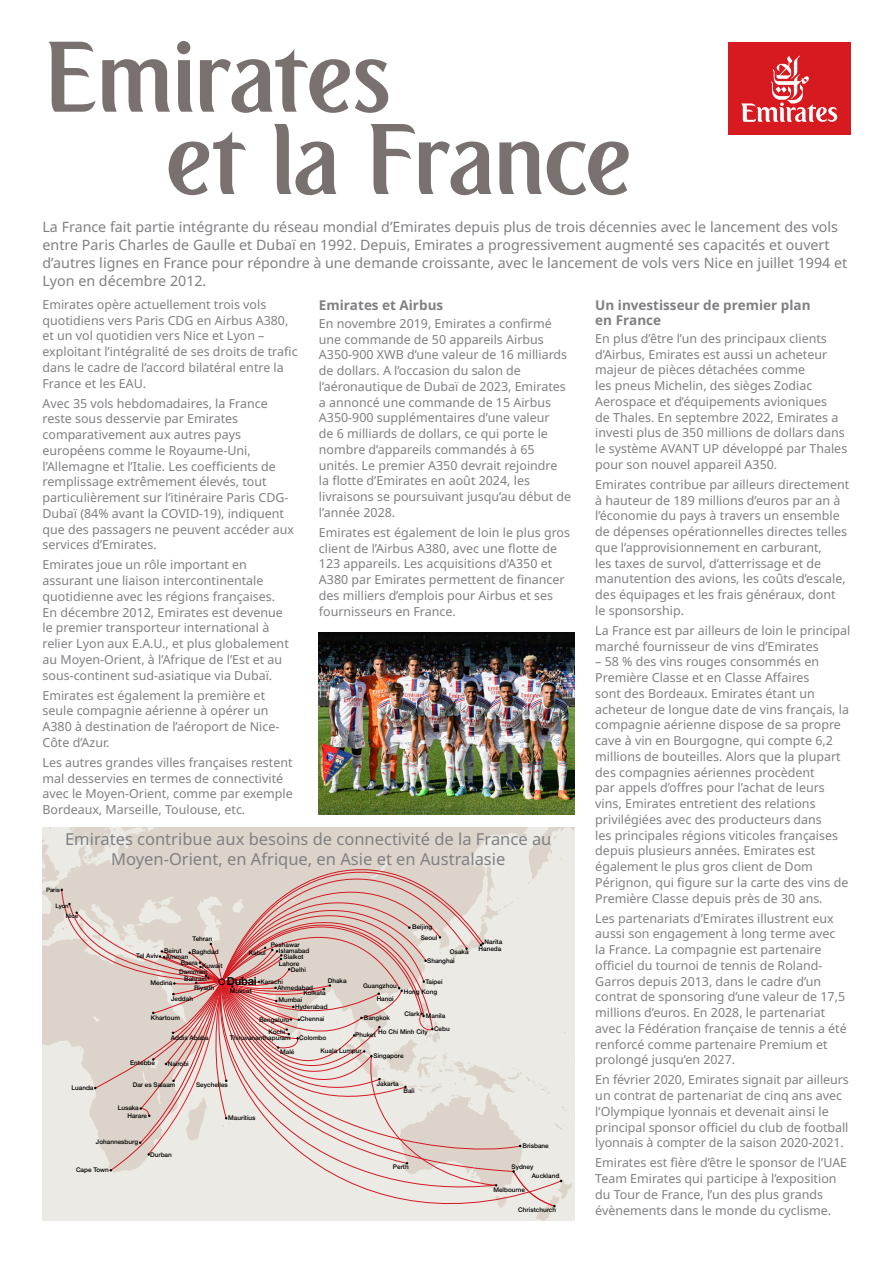
<style>
.page{position:relative;width:893px;height:1263px;background:#fff}
.page>*{position:absolute;margin:0;border:0;box-sizing:border-box;transform-origin:0 0}
.t1{font:700 97.95px/82.3px "Emirates";letter-spacing:-.02em;color:#79716f}
.t2{font:16.5px/19.5px "Noto Sans";color:#807f83;text-align:center}
.t3{font:14.25px/18px "Noto Sans";color:#807f83}
.t4{font:700 13.5px/15px "Noto Sans";color:#807f83}
.t5{font:12.45px/15.8px "Noto Sans";color:#807f83}
.t6{font:700 11.25px "Helvetica Neue";letter-spacing:-.025em;color:#000}
.t7{font:500 6.45px/6.1px "Helvetica Neue";color:#000;text-align:center}
.t8{font:500 6px "Helvetica Neue";letter-spacing:-.01em;color:#000}
</style>
<div class="page">
<div style="left:728px;top:43px;width:122px;height:92px;background:#d71920"></div>
<svg style="left:741px;top:56px;width:96px;height:66px"></svg>
<svg style="left:43px;top:827px;width:529px;height:393px;background:#e3d5ce"></svg>
<div style="left:218px;top:978px;width:7px;height:7px;border:1px solid #000;border-radius:50%"></div>
<img style="left:319px;top:632px;width:255px;height:182px">
<h1 class="t1" style="left:165px;top:40px;width:468px;text-indent:-122px">Emirates<br>et la France</h1>
<p class="t3" style="left:43px;top:218px;width:806px">La France fait partie intégrante du réseau mondial d’Emirates depuis plus de trois décennies avec le lancement des vols entre Paris Charles de Gaulle et Dubaï en 1992. Depuis, Emirates a progressivement augmenté ses capacités et ouvert d’autres lignes en France pour répondre à une demande croissante, avec le lancement de vols vers Nice en juillet 1994 et Lyon en décembre 2012.</p>
<p class="t5" style="left:43px;top:297px;width:257px">Emirates opère actuellement trois vols quotidiens vers Paris CDG en Airbus A380, et un vol quotidien vers Nice et Lyon – exploitant l’intégralité de ses droits de trafic dans le cadre de l’accord bilatéral entre la France et les EAU.</p>
<p class="t5" style="left:43px;top:395px;width:253px">Avec 35 vols hebdomadaires, la France reste sous desservie par Emirates comparativement aux autres pays européens comme le Royaume-Uni, l’Allemagne et l’Italie. Les coefficients de remplissage extrêmement élevés, tout particulièrement sur l’itinéraire Paris CDG-Dubaï (84% avant la COVID-19), indiquent que des passagers ne peuvent accéder aux services d’Emirates.</p>
<p class="t5" style="left:43px;top:557px;width:248px">Emirates joue un rôle important en assurant une liaison intercontinentale quotidienne avec les régions françaises.<br>En décembre 2012, Emirates est devenue le premier transporteur international à relier Lyon aux E.A.U., et plus globalement au Moyen-Orient, à l’Afrique de l’Est et au sous-continent sud-asiatique via Dubaï.</p>
<p class="t5" style="left:43px;top:687px;width:238px">Emirates est également la première et seule compagnie aérienne à opérer un<br>A380 à destination de l’aéroport de Nice-<br>Côte d’Azur.</p>
<p class="t5" style="left:43px;top:755px;width:252px">Les autres grandes villes françaises restent mal desservies en termes de connectivité avec le Moyen-Orient, comme par exemple Bordeaux, Marseille, Toulouse, etc.</p>
<p class="t4" style="left:319px;top:298px;width:126px">Emirates et Airbus</p>
<p class="t5" style="left:319px;top:316px;width:254px">En novembre 2019, Emirates a confirmé une commande de 50 appareils Airbus A350-900 XWB d’une valeur de 16 milliards de dollars. A l’occasion du salon de l’aéronautique de Dubaï de 2023, Emirates a annoncé une commande de 15 Airbus A350-900 supplémentaires d’une valeur<br>de 6 milliards de dollars, ce qui porte le nombre d’appareils commandés à 65 unités. Le premier A350 devrait rejoindre<br>la flotte d’Emirates en août 2024, les livraisons se poursuivant jusqu’au début de l’année 2028.</p>
<p class="t5" style="left:319px;top:525px;width:253px">Emirates est également de loin le plus gros client de l’Airbus A380, avec une flotte de 123 appareils. Les acquisitions d’A350 et A380 par Emirates permettent de financer des milliers d’emplois pour Airbus et ses fournisseurs en France.</p>
<h2 class="t2" style="left:65px;top:830px;width:488px">Emirates contribue aux besoins de connectivité de la France au<br>Moyen-Orient, en Afrique, en Asie et en Australasie</h2>
<p class="t8" style="left:46px;top:885px;width:15px">Paris</p>
<p class="t8" style="left:56px;top:901px;width:15px">Lyon</p>
<p class="t8" style="left:66px;top:911px;width:14px">Nice</p>
<p class="t7" style="left:71px;top:1083px;width:24px">Luanda</p>
<p class="t7" style="left:412px;top:923px;width:22px">Beijing</p>
<p class="t7" style="left:193px;top:935px;width:21px">Tehran</p>
<p class="t7" style="left:181px;top:959px;width:19px">Basra</p>
<p class="t7" style="left:271px;top:941px;width:31px">Peshawar</p>
<p class="t7" style="left:164px;top:947px;width:19px">Beirut</p>
<p class="t7" style="left:279px;top:947px;width:32px">Islamabad<br>Sialkot</p>
<p class="t7" style="left:260px;top:978px;width:24px">Karachi</p>
<p class="t7" style="left:192px;top:948px;width:28px">Baghdad</p>
<p class="t7" style="left:202px;top:962px;width:22px">Kuwait</p>
<p class="t7" style="left:249px;top:949px;width:19px">Kabul</p>
<p class="t7" style="left:136px;top:952px;width:24px">Tel Aviv</p>
<p class="t7" style="left:166px;top:953px;width:24px">Amman</p>
<p class="t7" style="left:279px;top:960px;width:22px">Lahore</p>
<p class="t7" style="left:291px;top:966px;width:16px">Delhi</p>
<p class="t7" style="left:277px;top:984px;width:37px">Ahmedabad</p>
<p class="t7" style="left:268px;top:1028px;width:18px">Kochi</p>
<p class="t7" style="left:179px;top:968px;width:30px">Dammam</p>
<p class="t7" style="left:184px;top:975px;width:24px">Bahrain</p>
<p class="t6" style="left:227px;top:972px;width:31px">Dubai</p>
<p class="t7" style="left:328px;top:977px;width:20px">Dhaka</p>
<p class="t7" style="left:151px;top:979px;width:23px">Medina</p>
<p class="t7" style="left:194px;top:984px;width:22px">Riyadh</p>
<p class="t7" style="left:230px;top:987px;width:23px">Muscat</p>
<p class="t7" style="left:303px;top:989px;width:24px">Kolkata</p>
<p class="t7" style="left:171px;top:995px;width:24px">Jeddah</p>
<p class="t7" style="left:278px;top:996px;width:25px">Mumbai</p>
<p class="t7" style="left:295px;top:1003px;width:34px">Hyderabad</p>
<p class="t7" style="left:151px;top:1014px;width:30px">Khartoum</p>
<p class="t7" style="left:259px;top:1016px;width:32px">Bengaluru</p>
<p class="t7" style="left:300px;top:1015px;width:26px">Chennai</p>
<p class="t7" style="left:230px;top:1034px;width:62px">Thiruvananthapuram</p>
<p class="t7" style="left:171px;top:1034px;width:39px">Addis Ababa</p>
<p class="t7" style="left:299px;top:1034px;width:28px">Colombo</p>
<p class="t7" style="left:421px;top:934px;width:18px">Seoul</p>
<p class="t7" style="left:450px;top:948px;width:20px">Osaka</p>
<p class="t7" style="left:427px;top:957px;width:29px">Shanghai</p>
<p class="t7" style="left:425px;top:978px;width:19px">Taipei</p>
<p class="t7" style="left:363px;top:982px;width:35px">Guangzhou</p>
<p class="t7" style="left:404px;top:988px;width:35px">Hong Kong</p>
<p class="t7" style="left:377px;top:994px;width:19px">Hanoi</p>
<p class="t7" style="left:364px;top:1014px;width:28px">Bangkok</p>
<p class="t7" style="left:404px;top:1010px;width:17px">Clark</p>
<p class="t7" style="left:426px;top:1012px;width:21px">Manila</p>
<p class="t7" style="left:434px;top:1025px;width:17px">Cebu</p>
<p class="t7" style="left:378px;top:1028px;width:51px">Ho Chi Minh City</p>
<p class="t7" style="left:355px;top:1031px;width:22px">Phuket</p>
<p class="t7" style="left:130px;top:1059px;width:26px">Entebbe</p>
<p class="t7" style="left:168px;top:1060px;width:23px">Nairobi</p>
<p class="t7" style="left:133px;top:1081px;width:44px">Dar es Salaam</p>
<p class="t7" style="left:196px;top:1081px;width:33px">Seychelles</p>
<p class="t7" style="left:280px;top:1048px;width:16px">Malé</p>
<p class="t7" style="left:321px;top:1047px;width:43px">Kuala Lumpur</p>
<p class="t7" style="left:374px;top:1052px;width:32px">Singapore</p>
<p class="t7" style="left:377px;top:1080px;width:23px">Jakarta</p>
<p class="t7" style="left:404px;top:1087px;width:13px">Bali</p>
<p class="t7" style="left:127px;top:1103px;width:21px;line-height:7.8px;text-align:left;text-indent:-10px">Lusaka<br>Harare</p>
<p class="t7" style="left:228px;top:1114px;width:29px">Mauritius</p>
<p class="t7" style="left:96px;top:1138px;width:44px">Johannesburg</p>
<p class="t7" style="left:76px;top:1166px;width:34px">Cape Town</p>
<p class="t7" style="left:150px;top:1151px;width:23px">Durban</p>
<p class="t7" style="left:393px;top:1163px;width:17px">Perth</p>
<p class="t7" style="left:485px;top:938px;width:19px">Narita</p>
<p class="t7" style="left:478px;top:945px;width:24px">Haneda</p>
<p class="t7" style="left:523px;top:1142px;width:28px">Brisbane</p>
<p class="t7" style="left:512px;top:1163px;width:23px">Sydney</p>
<p class="t7" style="left:532px;top:1172px;width:29px">Auckland</p>
<p class="t7" style="left:493px;top:1186px;width:33px">Melbourne</p>
<p class="t7" style="left:518px;top:1206px;width:39px">Christchurch</p>
<p class="t4" style="left:595px;top:298px;width:217px">Un investisseur de premier plan en France</p>
<p class="t5" style="left:595px;top:331px;width:253px">En plus d’être l’un des principaux clients d’Airbus, Emirates est aussi un acheteur majeur de pièces détachées comme<br>les pneus Michelin, des sièges Zodiac Aerospace et d’équipements avioniques<br>de Thales. En septembre 2022, Emirates a investi plus de 350 millions de dollars dans le système AVANT UP développé par Thales pour son nouvel appareil A350.</p>
<p class="t5" style="left:595px;top:477px;width:255px">Emirates contribue par ailleurs directement à hauteur de 189 millions d’euros par an à l’économie du pays à travers un ensemble de dépenses opérationnelles directes telles que l’approvisionnement en carburant,<br>les taxes de survol, d’atterrissage et de manutention des avions, les coûts d’escale, des équipages et les frais généraux, dont<br>le sponsorship.</p>
<p class="t5" style="left:595px;top:623px;width:257px">La France est par ailleurs de loin le principal marché fournisseur de vins d’Emirates</p>
<p class="t5" style="left:595px;top:654px;width:255px">– 58 % des vins rouges consommés en Première Classe et en Classe Affaires<br>sont des Bordeaux. Emirates étant un acheteur de longue date de vins français, la compagnie aérienne dispose de sa propre cave à vin en Bourgogne, qui compte 6,2 millions de bouteilles. Alors que la plupart des compagnies aériennes procèdent<br>par appels d’offres pour l’achat de leurs vins, Emirates entretient des relations privilégiées avec des producteurs dans<br>les principales régions viticoles françaises depuis plusieurs années. Emirates est également le plus gros client de Dom Pérignon, qui figure sur la carte des vins de Première Classe depuis près de 30 ans.</p>
<p class="t5" style="left:595px;top:910px;width:253px">Les partenariats d’Emirates illustrent eux aussi son engagement à long terme avec la France. La compagnie est partenaire officiel du tournoi de tennis de Roland-Garros depuis 2013, dans le cadre d’un contrat de sponsoring d’une valeur de 17,5 millions d’euros. En 2028, le partenariat avec la Fédération française de tennis a été renforcé comme partenaire Premium et prolongé jusqu’en 2027.</p>
<p class="t5" style="left:595px;top:1072px;width:255px">En février 2020, Emirates signait par ailleurs un contrat de partenariat de cinq ans avec l’Olympique lyonnais et devenait ainsi le principal sponsor officiel du club de football lyonnais à compter de la saison 2020-2021.</p>
<p class="t5" style="left:595px;top:1155px;width:253px">Emirates est fière d’être le sponsor de l’UAE Team Emirates qui participe à l’exposition du Tour de France, l’un des plus grands évènements dans le monde du cyclisme.</p>
</div>
